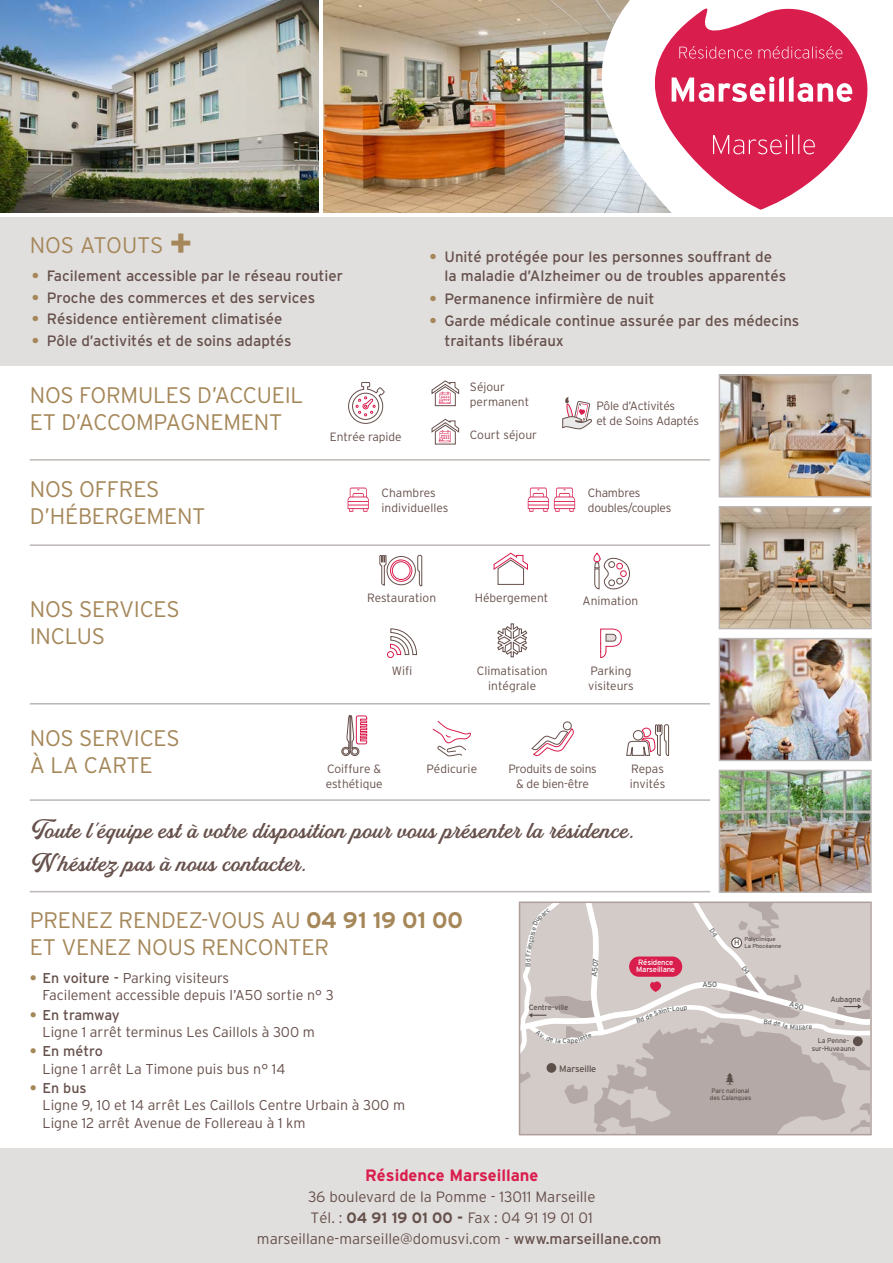
<style>
.page{position:relative;width:893px;height:1263px;background:#fff}
.page>*{position:absolute;margin:0;border:0;box-sizing:border-box;transform-origin:0 0}
.t1{font:25.5px "Golden Hills DEMO Regular";letter-spacing:.02em;color:#66504b}
.t2{font:300 22.5px/27px "Interstate";letter-spacing:-.01em;color:#a58759}
.t3{font:700 16.5px "Interstate";color:#d91d4d}
.t4{font:15px/19.2px "Interstate";color:#66504b}
.t5{font:300 15px "Interstate";color:#66504b}
.t6{font:300 14.25px/17.2px "Interstate";color:#66504b}
.t7{font:300 12px/15px "Interstate";color:#66504b}
.t8{font:300 12px/15px "Interstate";letter-spacing:-.02em;color:#66504b}
.t9{font:9.3px "Interstate";letter-spacing:-.015em;color:#5d504b}
.t10{font:7.65px/7.6px "Interstate";letter-spacing:-.02em;color:#fff}
.t11{font:7.65px "Interstate";letter-spacing:-.015em;color:#5d504b}
.t12{font:7.65px "Interstate";color:#5c4f4b}
.t13{font:7.5px "Interstate";color:#5d5e5e}
.t14{font:6.9px/7.5px "Interstate";letter-spacing:-.015em;color:#5d504b;text-align:center}
.t15{font:6.6px "Interstate";color:#5d5e5e}
.t16{font:6.45px/6.9px "Interstate";letter-spacing:-.015em;color:#5d504b}
.t17{font:5.85px/6.9px "Interstate";letter-spacing:-.015em;color:#5d504b}
.s1{font-weight:700;font-size:37.5px}
.s2{font-weight:700;color:#a58759}
.s3{font-weight:700}
.s4{font-weight:400}
</style>
<div class="page">
<img style="left:323px;top:0;width:229px;height:213px">
<img style="left:552px;top:0;width:120px;height:213px">
<div style="left:0;top:1148px;width:893px;height:115px;background:#e1dfde"></div>
<div style="left:0;top:217px;width:893px;height:149px;background:#e1dfde"></div>
<img style="left:0;top:0;width:319px;height:213px">
<img style="left:722px;top:377px;width:147px;height:117px">
<div style="left:719px;top:374px;width:153px;height:123px;border:2px solid #bcb7b5"></div>
<img style="left:722px;top:641px;width:147px;height:117px">
<div style="left:719px;top:638px;width:153px;height:123px;border:2px solid #bcb7b5"></div>
<img style="left:722px;top:509px;width:147px;height:117px">
<div style="left:719px;top:506px;width:153px;height:123px;border:2px solid #bcb7b5"></div>
<img style="left:722px;top:773px;width:147px;height:117px">
<div style="left:719px;top:770px;width:153px;height:123px;border:2px solid #bcb7b5"></div>
<svg style="left:341px;top:715px;width:26px;height:41px"></svg>
<svg style="left:626px;top:724px;width:43px;height:32px"></svg>
<svg style="left:531px;top:721px;width:43px;height:35px"></svg>
<hr style="left:30px;top:459px;width:680px;height:2px;background:#bcb7b5">
<hr style="left:30px;top:544px;width:680px;height:2px;background:#bcb7b5">
<hr style="left:30px;top:703px;width:680px;height:1px;background:#bcb7b5">
<hr style="left:30px;top:799px;width:680px;height:2px;background:#bcb7b5">
<hr style="left:30px;top:891px;width:680px;height:1px;background:#bcb7b5">
<svg style="left:348px;top:382px;width:37px;height:42px"></svg>
<svg style="left:431px;top:380px;width:28px;height:26px"></svg>
<svg style="left:497px;top:623px;width:30px;height:34px"></svg>
<svg style="left:379px;top:555px;width:43px;height:31px"></svg>
<div style="left:392px;top:561px;width:18px;height:19px;border:1px solid #d91d4d;border-radius:50%"></div>
<div style="left:390px;top:560px;width:22px;height:22px;border:1px solid #d91d4d;border-radius:50%"></div>
<svg style="left:593px;top:552px;width:37px;height:38px"></svg>
<div style="left:616px;top:563px;width:7px;height:6px;border:1px solid #d91d4d;border-radius:50%"></div>
<div style="left:620px;top:570px;width:7px;height:7px;border:1px solid #d91d4d;border-radius:50%"></div>
<svg style="left:493px;top:552px;width:35px;height:33px"></svg>
<svg style="left:387px;top:628px;width:30px;height:30px"></svg>
<svg style="left:431px;top:419px;width:28px;height:26px"></svg>
<svg style="left:562px;top:397px;width:30px;height:32px"></svg>
<svg style="left:433px;top:721px;width:38px;height:36px"></svg>
<svg style="left:600px;top:628px;width:22px;height:30px"></svg>
<svg style="left:348px;top:488px;width:21px;height:24px"></svg>
<svg style="left:528px;top:488px;width:47px;height:24px"></svg>
<svg style="left:627px;top:0;width:241px;height:210px;fill:#d91d4d"></svg>
<svg style="left:672px;top:77px;width:180px;height:25px"></svg>
<svg style="left:713px;top:134px;width:102px;height:20px;background:#df446b"></svg>
<svg style="left:679px;top:46px;width:73px;height:13px"></svg>
<svg style="left:758px;top:46px;width:84px;height:13px"></svg>
<svg style="left:519px;top:902px;width:352px;height:233px;background:#cbc1be"></svg>
<p class="t2" style="left:30px;top:232px;width:164px">NOS ATOUTS <span class="s1">+</span></p>
<p class="t4" style="left:32px;top:266px;width:313px"><span class="s2">•</span> Facilement accessible par le réseau routier</p>
<p class="t4" style="left:32px;top:288px;width:285px"><span class="s2">•</span> Proche des commerces et des services</p>
<p class="t4" style="left:32px;top:309px;width:252px"><span class="s2">•</span> Résidence entièrement climatisée</p>
<p class="t4" style="left:32px;top:330px;width:261px"><span class="s2">•</span> Pôle d’activités et de soins adaptés</p>
<p class="t2" style="left:30px;top:381px;width:275px">NOS FORMULES D’ACCUEIL<br>ET D’ACCOMPAGNEMENT</p>
<p class="t7" style="left:330px;top:429px;width:73px">Entrée rapide</p>
<p class="t4" style="left:444px;top:247px;width:343px;text-indent:-15px"><span class="s2">•</span> Unité protégée pour les personnes souffrant de la maladie d’Alzheimer ou de troubles apparentés</p>
<p class="t4" style="left:429px;top:289px;width:226px"><span class="s2">•</span> Permanence infirmière de nuit</p>
<p class="t4" style="left:444px;top:311px;width:356px;text-indent:-15px"><span class="s2">•</span> Garde médicale continue assurée par des médecins traitants libéraux</p>
<p class="t7" style="left:470px;top:379px;width:61px">Séjour permanent</p>
<p class="t7" style="left:470px;top:427px;width:69px">Court séjour</p>
<p class="t8" style="left:596px;top:398px;width:104px">Pôle d’Activités<br>et de Soins Adaptés</p>
<p class="t2" style="left:30px;top:475px;width:177px">NOS OFFRES<br>D’HÉBERGEMENT</p>
<p class="t7" style="left:382px;top:485px;width:68px">Chambres individuelles</p>
<p class="t8" style="left:588px;top:485px;width:85px">Chambres doubles/couples</p>
<p class="t2" style="left:30px;top:595px;width:151px">NOS SERVICES<br>INCLUS</p>
<p class="t2" style="left:30px;top:724px;width:151px">NOS SERVICES<br>À LA CARTE</p>
<p class="t7" style="left:367px;top:590px;width:70px">Restauration</p>
<p class="t7" style="left:475px;top:591px;width:75px">Hébergement</p>
<p class="t7" style="left:583px;top:593px;width:57px">Animation</p>
<p class="t7" style="left:392px;top:663px;width:22px">Wifi</p>
<p class="t7" style="left:477px;top:663px;width:72px;text-align:center">Climatisation intégrale</p>
<p class="t7" style="left:590px;top:663px;width:42px">Parking</p>
<p class="t7" style="left:588px;top:678px;width:47px">visiteurs</p>
<p class="t7" style="left:327px;top:761px;width:56px">Coiffure &amp;</p>
<p class="t7" style="left:326px;top:776px;width:59px">esthétique</p>
<p class="t7" style="left:426px;top:761px;width:52px">Pédicurie</p>
<p class="t8" style="left:508px;top:761px;width:90px;text-align:center">Produits de soins &amp; de bien-être</p>
<p class="t7" style="left:630px;top:761px;width:37px">Repas invités</p>
<p class="t1" style="left:32px;top:815px;width:605px">Toute l’équipe est à votre disposition pour vous présenter la résidence.</p>
<p class="t1" style="left:32px;top:848px;width:278px">N’hésitez pas à nous contacter.</p>
<p class="t2" style="left:30px;top:906px;width:435px">PRENEZ RENDEZ-VOUS AU <span class="s3">04 91 19 01 00</span></p>
<p class="t2" style="left:30px;top:933px;width:301px">ET VENEZ NOUS RENCONTER</p>
<p class="t10" style="left:636px;top:958px;width:40px">Résidence<br>Marseillane</p>
<p class="t6" style="left:43px;top:969px;width:293px;text-indent:-13px"><span class="s2">•</span> <span class="s4">En voiture -</span> Parking visiteurs<br>Facilement accessible depuis l’A50 sortie n° 3</p>
<p class="t6" style="left:43px;top:1006px;width:274px;text-indent:-13px"><span class="s2">•</span> <span class="s4">En tramway<br></span>Ligne 1 arrêt terminus Les Caillols à 300 m</p>
<p class="t6" style="left:43px;top:1042px;width:244px;text-indent:-13px"><span class="s2">•</span> <span class="s4">En métro<br></span>Ligne 1 arrêt La Timone puis bus n° 14</p>
<p class="t6" style="left:43px;top:1079px;width:364px;text-indent:-13px"><span class="s2">•</span> <span class="s4">En bus<br></span>Ligne 9, 10 et 14 arrêt Les Caillols Centre Urbain à 300 m<br>Ligne 12 arrêt Avenue de Follereau à 1 km</p>
<p class="t3" style="left:365px;top:1165px;width:175px">Résidence Marseillane</p>
<p class="t5" style="left:308px;top:1187px;width:289px">36 boulevard de la Pomme - 13011 Marseille</p>
<p class="t5" style="left:311px;top:1208px;width:284px">Tél. : <span class="s3">04 91 19 01 00 -</span> Fax : 04 91 19 01 01</p>
<p class="t5" style="left:257px;top:1229px;width:406px">marseillane-marseille@domusvi.com - <span class="s4">www.marseillane.com</span></p>
<p class="t11" style="left:529px;top:1003px;width:41px">Centre-ville</p>
<p class="t15" style="left:563px;top:1037px;width:6px">C</p>
<p class="t9" style="left:559px;top:1062px;width:39px">Marseille</p>
<p class="t13" style="left:707px;top:980px;width:11px">50</p>
<p class="t17" style="left:744px;top:936px;width:38px">Polyclinique<br>La Phocéanne</p>
<p class="t12" style="left:734px;top:938px;width:7px">H</p>
<p class="t16" style="left:710px;top:1087px;width:43px">Parc national des Calanques</p>
<p class="t11" style="left:830px;top:994px;width:32px">Aubagne</p>
<p class="t14" style="left:812px;top:1037px;width:45px">La Penne&shy;sur-Huveaune</p>
</div>
